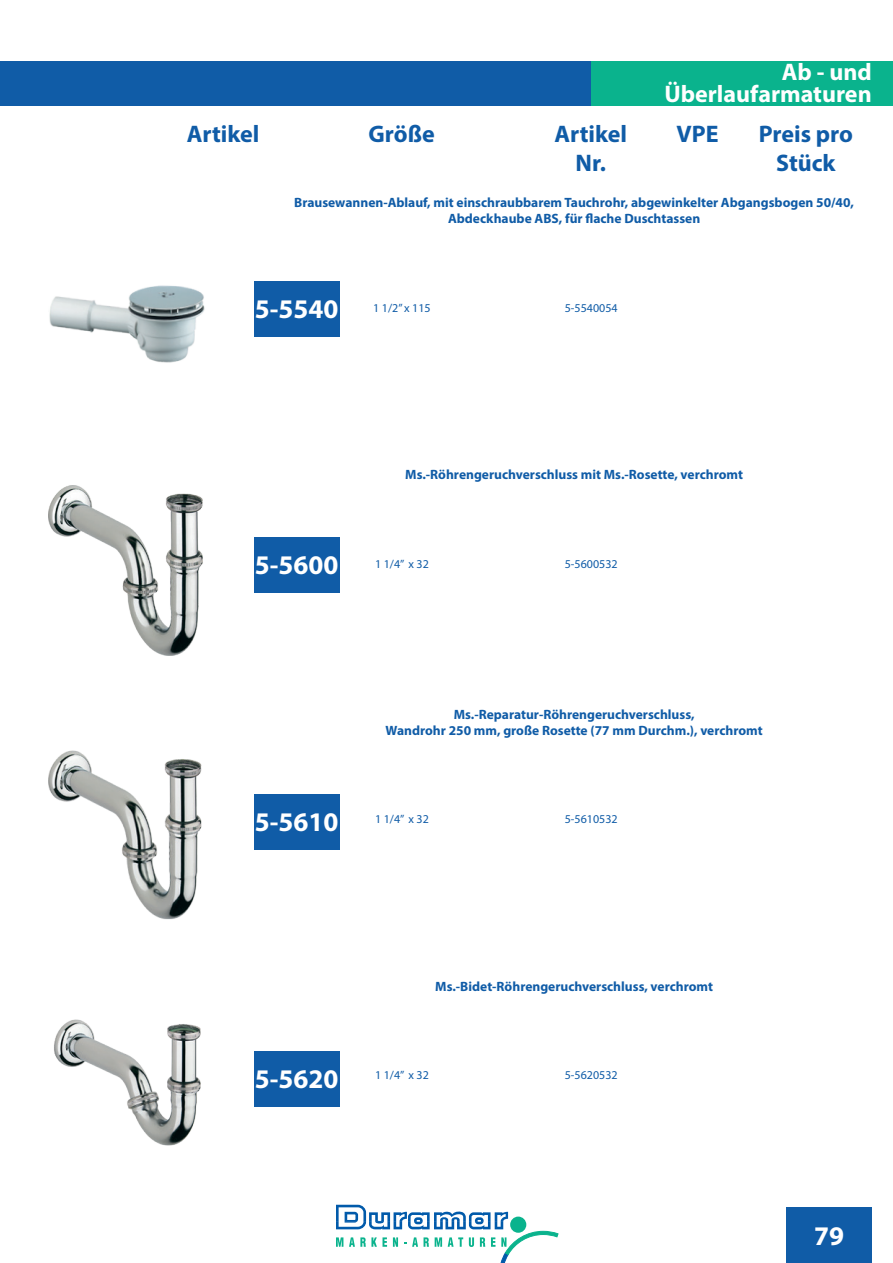
<style>
.page{position:relative;width:893px;height:1263px;background:#fff}
.page>*{position:absolute;margin:0;border:0;box-sizing:border-box;transform-origin:0 0}
.t1{font:700 27px "Myriad Pro";color:#fff}
.t2{font:700 24px/28.8px "Myriad Pro";color:#105ca7;text-align:center}
.t3{font:700 24px/22.5px "Myriad Pro";color:#fff;text-align:right}
.t4{font:700 13.5px/16.2px "Myriad Pro";color:#105ca7;text-align:center}
.t5{font:12px "Myriad Pro";color:#105ca7}
</style>
<div class="page">
<div style="left:787px;top:1208px;width:85px;height:55px;background:#105ca7"></div>
<div style="left:590px;top:62px;width:303px;height:44px;background:#0ab38d"></div>
<img style="left:49px;top:285px;width:156px;height:78px">
<img style="left:48px;top:485px;width:155px;height:171px">
<img style="left:48px;top:750px;width:154px;height:170px">
<img style="left:54px;top:1019px;width:147px;height:127px">
<div style="left:254px;top:281px;width:85px;height:55px;background:#105ca7"></div>
<div style="left:254px;top:537px;width:85px;height:55px;background:#105ca7"></div>
<div style="left:254px;top:794px;width:85px;height:55px;background:#105ca7"></div>
<div style="left:254px;top:1051px;width:85px;height:55px;background:#105ca7"></div>
<svg style="left:336px;top:1205px;width:222px;height:58px"></svg>
<div style="left:0;top:62px;width:590px;height:44px;background:#105ca7"></div>
<h2 class="t3" style="left:664px;top:60px;width:209px">Ab - und<br>Überlaufarmaturen</h2>
<h2 class="t2" style="left:187px;top:119px;width:74px">Artikel</h2>
<h2 class="t2" style="left:369px;top:119px;width:68px">Größe</h2>
<h2 class="t2" style="left:555px;top:119px;width:74px">Artikel</h2>
<h2 class="t2" style="left:676px;top:119px;width:44px">VPE</h2>
<h2 class="t2" style="left:576px;top:148px;width:32px">Nr.</h2>
<h2 class="t2" style="left:759px;top:119px;width:96px">Preis pro<br>Stück</h2>
<p class="t4" style="left:294px;top:194px;width:561px">Brausewannen-Ablauf, mit einschraubbarem Tauchrohr, abgewinkelter Abgangsbogen 50/40,<br>Abdeckhaube ABS, für flache Duschtassen</p>
<h1 class="t1" style="left:255px;top:291px;width:85px">5-5540</h1>
<p class="t5" style="left:373px;top:300px;width:59px">1 1/2” x 115</p>
<p class="t5" style="left:565px;top:300px;width:54px">5-5540054</p>
<h1 class="t1" style="left:255px;top:548px;width:85px">5-5600</h1>
<p class="t4" style="left:405px;top:466px;width:339px">Ms.-Röhrengeruchverschluss mit Ms.-Rosette, verchromt</p>
<p class="t5" style="left:375px;top:556px;width:55px">1 1/4” x 32</p>
<p class="t5" style="left:565px;top:556px;width:54px">5-5600532</p>
<h1 class="t1" style="left:255px;top:804px;width:85px">5-5610</h1>
<p class="t4" style="left:386px;top:705px;width:379px">Ms.-Reparatur-Röhrengeruchverschluss,<br>Wandrohr 250 mm, große Rosette (77 mm Durchm.), verchromt</p>
<p class="t5" style="left:375px;top:812px;width:55px">1 1/4” x 32</p>
<p class="t5" style="left:565px;top:812px;width:54px">5-5610532</p>
<h1 class="t1" style="left:255px;top:1061px;width:85px">5-5620</h1>
<p class="t4" style="left:435px;top:977px;width:279px">Ms.-Bidet-Röhrengeruchverschluss, verchromt</p>
<p class="t5" style="left:375px;top:1068px;width:55px">1 1/4” x 32</p>
<p class="t5" style="left:565px;top:1068px;width:54px">5-5620532</p>
<h1 class="t1" style="left:814px;top:1218px;width:31px">79</h1>
</div>
